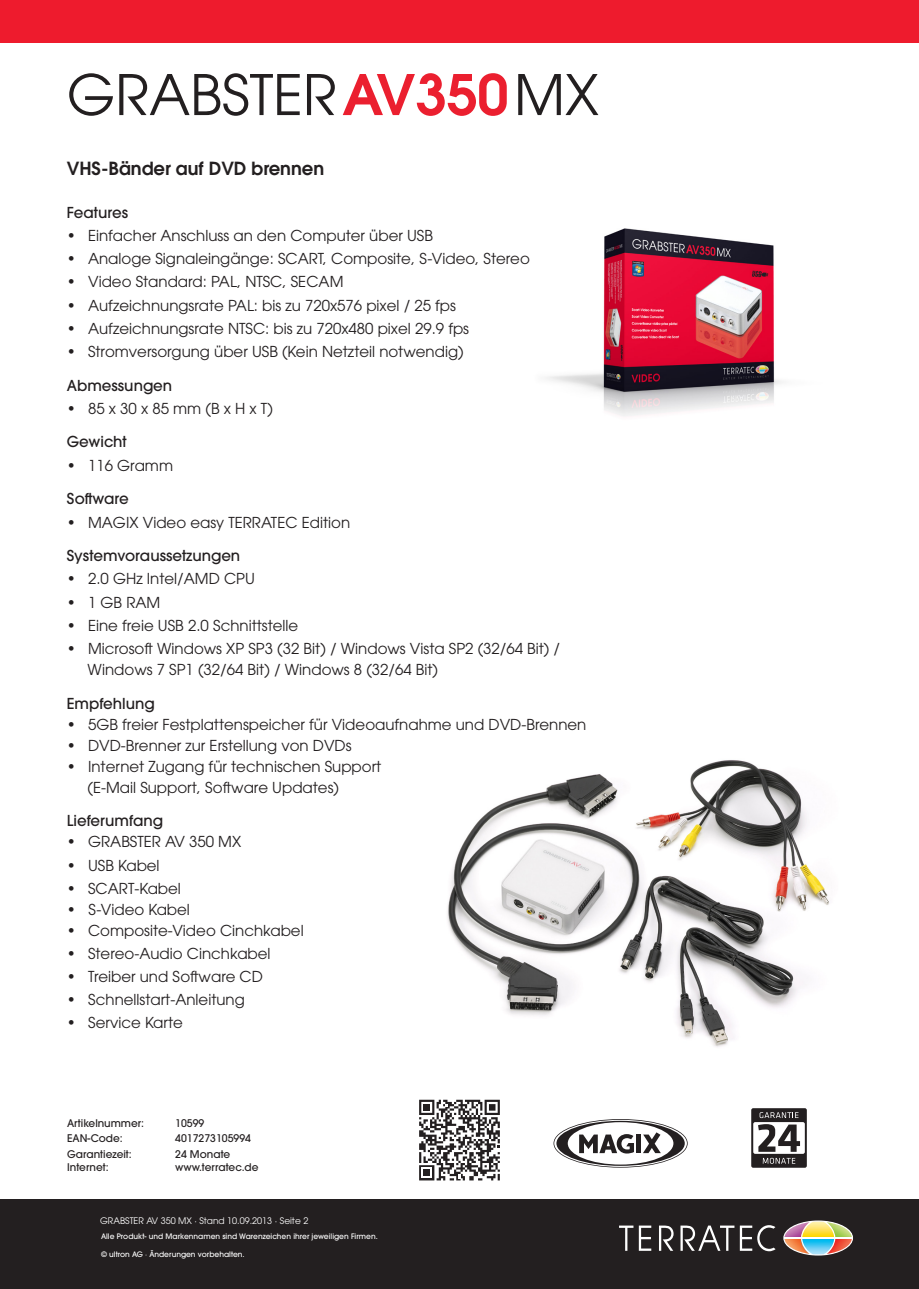
<style>
.page{position:relative;width:919px;height:1289px;background:#fff}
.page>*{position:absolute;margin:0;border:0;box-sizing:border-box;transform-origin:0 0}
.t1{font:55.5px "ITC Avant Garde Pro";color:#231f20}
.t2{font:600 18px "ITC Avant Garde Pro";color:#231f20}
.Texte_Aufzählung{font:15px/21px "ITC Avant Garde Pro";color:#231f20}
.Texte_Aufzählung-2{font:500 15px "ITC Avant Garde Pro";color:#231f20}
.Texte_Aufzählung-3{font:15px "ITC Avant Garde Pro";letter-spacing:.275em;color:#231f20}
.Texte_Aufzählung-4{font:500 10.5px "ITC Avant Garde Pro";color:#231f20}
.t3{font:9px "ITC Avant Garde Pro";color:#fff}
.t4{font:500 7.5px "ITC Avant Garde Pro";color:#fff}
.s1{font-weight:600;color:#eb1f2f}
</style>
<div class="page">
<div style="left:0;top:1199px;width:918px;height:89px;background:#231f20"></div>
<div style="left:0;top:0;width:918px;height:43px;background:#ee1b2d"></div>
<svg style="left:619px;top:1225px;width:32px;height:25px"></svg>
<svg style="left:659px;top:1225px;width:14px;height:25px"></svg>
<svg style="left:680px;top:1225px;width:95px;height:26px"></svg>
<svg style="left:783px;top:1220px;width:70px;height:35px"></svg>
<img style="left:546px;top:228px;width:237px;height:188px">
<svg style="left:419px;top:1180px;width:81px;height:1px"></svg>
<svg style="left:419px;top:1099px;width:81px;height:81px"></svg>
<svg style="left:553px;top:1119px;width:134px;height:48px"></svg>
<div style="left:751px;top:1108px;width:55px;height:59px;background:#231f20;border-radius:2px"></div>
<div style="left:753px;top:1122px;width:51px;height:31px;background:#fff;border-radius:2px"></div>
<svg style="left:759px;top:1112px;width:39px;height:6px"></svg>
<svg style="left:762px;top:1157px;width:33px;height:6px"></svg>
<svg style="left:758px;top:1124px;width:42px;height:27px"></svg>
<img style="left:447px;top:760px;width:382px;height:287px">
<p class="t1" style="left:67px;top:60px;width:533px">GRABSTER<span class="s1">AV350</span>MX</p>
<p class="t2" style="left:67px;top:157px;width:259px">VHS-Bänder auf DVD brennen</p>
<p class="Texte_Aufzählung-2" style="left:67px;top:203px;width:63px">Features</p>
<p class="Texte_Aufzählung" style="left:67px;top:225px;width:368px">• Einfacher Anschluss an den Computer über USB</p>
<p class="Texte_Aufzählung" style="left:67px;top:248px;width:512px">• Analoge Signaleingänge: SCART, Composite, S-Video, Stereo Audio</p>
<p class="Texte_Aufzählung" style="left:67px;top:271px;width:278px">• Video Standard: PAL, NTSC, SECAM</p>
<p class="Texte_Aufzählung" style="left:67px;top:294px;width:390px">• Aufzeichnungsrate PAL: bis zu 720x576 pixel / 25 fps</p>
<p class="Texte_Aufzählung" style="left:67px;top:317px;width:404px">• Aufzeichnungsrate NTSC: bis zu 720x480 pixel 29.9 fps</p>
<p class="Texte_Aufzählung" style="left:67px;top:340px;width:398px">• Stromversorgung über USB (Kein Netzteil notwendig)</p>
<p class="Texte_Aufzählung-2" style="left:67px;top:375px;width:107px">Abmessungen</p>
<p class="Texte_Aufzählung-3" style="left:67px;top:399px;width:208px">• 85x30x85mm(BxHxT)</p>
<p class="Texte_Aufzählung-2" style="left:67px;top:432px;width:61px">Gewicht</p>
<p class="Texte_Aufzählung" style="left:67px;top:454px;width:108px">• 116 Gramm</p>
<p class="Texte_Aufzählung-2" style="left:67px;top:489px;width:64px">Software</p>
<p class="Texte_Aufzählung" style="left:67px;top:511px;width:285px">• MAGIX Video easy TERRATEC Edition</p>
<p class="Texte_Aufzählung-2" style="left:67px;top:546px;width:175px">Systemvoraussetzungen</p>
<p class="Texte_Aufzählung" style="left:67px;top:568px;width:190px">• 2.0 GHz Intel/AMD CPU</p>
<p class="Texte_Aufzählung" style="left:67px;top:591px;width:95px">• 1 GB RAM</p>
<p class="Texte_Aufzählung" style="left:67px;top:614px;width:233px">• Eine freie USB 2.0 Schnittstelle</p>
<p class="Texte_Aufzählung" style="left:88px;top:637px;width:474px;text-indent:-21px">• Microsoft Windows XP SP3 (32 Bit) / Windows Vista SP2 (32/64 Bit) /<br>Windows 7 SP1 (32/64 Bit) / Windows 8 (32/64 Bit)</p>
<p class="Texte_Aufzählung-2" style="left:67px;top:693px;width:90px">Empfehlung</p>
<p class="Texte_Aufzählung" style="left:67px;top:713px;width:521px">• 5GB freier Festplattenspeicher für Videoaufnahme und DVD-Brennen</p>
<p class="Texte_Aufzählung" style="left:67px;top:734px;width:286px">• DVD-Brenner zur Erstellung von DVDs</p>
<p class="Texte_Aufzählung" style="left:88px;top:755px;width:295px;text-indent:-21px">• Internet Zugang für technischen Support (E-Mail Support, Software Updates)</p>
<p class="Texte_Aufzählung-2" style="left:67px;top:811px;width:98px">Lieferumfang</p>
<p class="Texte_Aufzählung" style="left:67px;top:831px;width:176px">• GRABSTER AV 350 MX</p>
<p class="Texte_Aufzählung" style="left:67px;top:854px;width:94px">• USB Kabel</p>
<p class="Texte_Aufzählung" style="left:67px;top:877px;width:116px">• SCART-Kabel</p>
<p class="Texte_Aufzählung" style="left:67px;top:898px;width:125px">• S-Video Kabel</p>
<p class="Texte_Aufzählung" style="left:67px;top:919px;width:238px">• Composite-Video Cinchkabel</p>
<p class="Texte_Aufzählung" style="left:67px;top:942px;width:205px">• Stereo-Audio Cinchkabel</p>
<p class="Texte_Aufzählung" style="left:67px;top:965px;width:198px">• Treiber und Software CD</p>
<p class="Texte_Aufzählung" style="left:67px;top:988px;width:179px">• Schnellstart-Anleitung</p>
<p class="Texte_Aufzählung" style="left:67px;top:1012px;width:118px">• Service Karte</p>
<p class="Texte_Aufzählung-4" style="left:67px;top:1116px;width:79px">Artikelnummer:</p>
<p class="Texte_Aufzählung-4" style="left:175px;top:1116px;width:31px">10599</p>
<p class="Texte_Aufzählung-4" style="left:67px;top:1131px;width:57px">EAN-Code:</p>
<p class="Texte_Aufzählung-4" style="left:175px;top:1131px;width:77px">4017273105994</p>
<p class="Texte_Aufzählung-4" style="left:67px;top:1147px;width:66px">Garantiezeit:</p>
<p class="Texte_Aufzählung-4" style="left:175px;top:1147px;width:57px">24 Monate</p>
<p class="Texte_Aufzählung-4" style="left:67px;top:1160px;width:43px">Internet:</p>
<p class="Texte_Aufzählung-4" style="left:175px;top:1160px;width:85px">www.terratec.de</p>
<p class="t3" style="left:100px;top:1215px;width:210px">GRABSTER AV 350 MX · Stand 10.09.2013 · Seite 2</p>
<p class="t4" style="left:101px;top:1231px;width:278px">Alle Produkt- und Markennamen sind Warenzeichen ihrer jeweiligen Firmen.</p>
<p class="t4" style="left:101px;top:1248px;width:145px">© ultron AG · Änderungen vorbehalten.</p>
</div>
